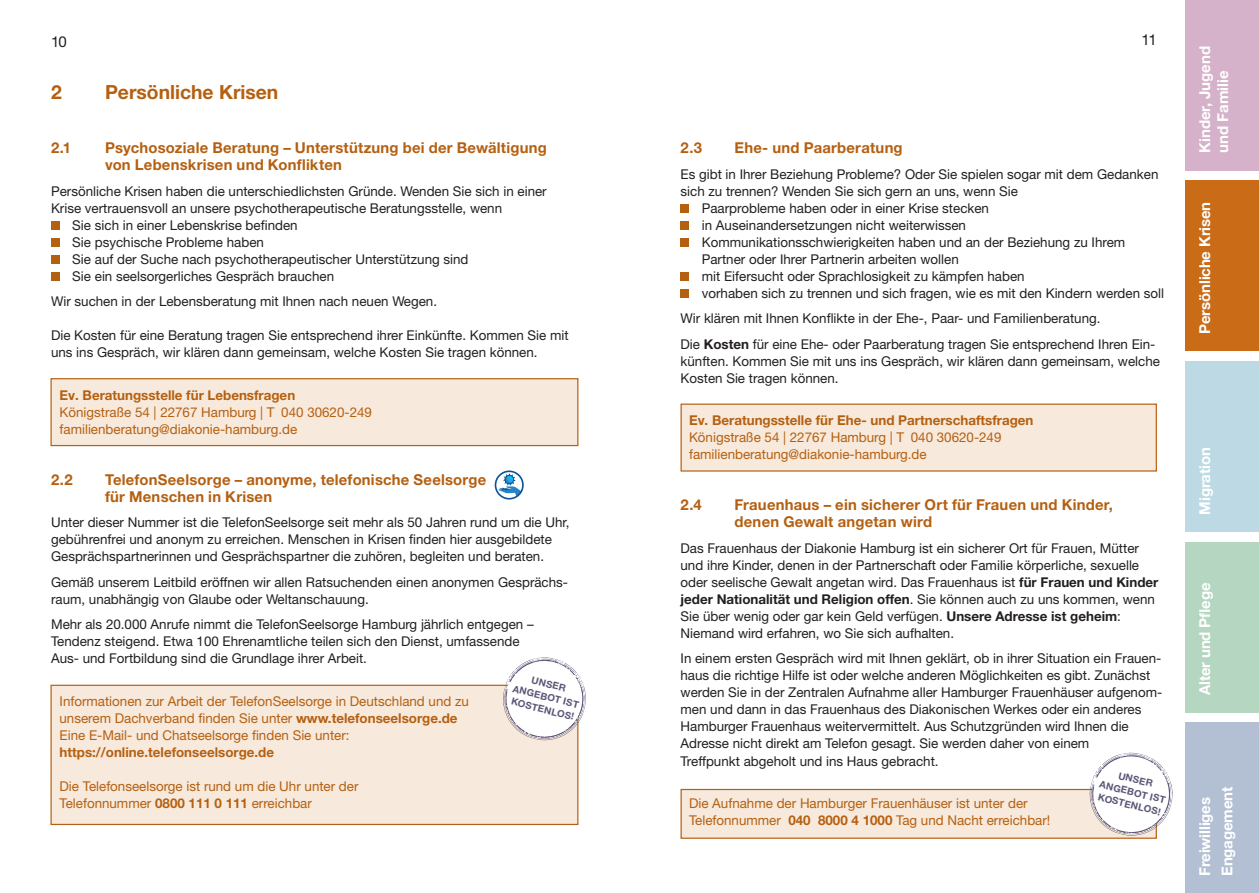
<style>
.page{position:relative;width:1259px;height:893px;background:#fff}
.page>*{position:absolute;margin:0;border:0;box-sizing:border-box;transform-origin:0 0}
.Überschrift_cyan{font:700 19.5px "Helvetica Neue LT Pro";color:#b56011}
.cyan_bold{font:700 15px/17px "Helvetica Neue LT Pro";letter-spacing:.015em;color:#b56011}
.t1{font:700 15px/18px "Helvetica Neue LT Pro";letter-spacing:-.01em;color:#fff}
.t2{font:15px "Helvetica Neue LT Pro";color:#231f20}
.t3{font:13.5px/17px "Helvetica Neue LT Pro";color:#231f20}
.t4{font:13.5px/17px "Helvetica Neue LT Pro";color:#b56011}
.t5{font:700 13.5px "Helvetica Neue LT Pro";color:#b56011}
._11_Fliesstext_9pt_4{font:700 9.75px "Helvetica Neue LT Pro";color:#5c5778}
.s1{font-weight:700}
</style>
<div class="page">
<div style="left:680px;top:404px;width:477px;height:68px;background:#f7e9db;border:1px solid #b56011"></div>
<div style="left:50px;top:378px;width:528px;height:68px;background:#f7e9db;border:1px solid #b56011"></div>
<div style="left:50px;top:685px;width:528px;height:140px;background:#f7e9db;border:1px solid #b56011"></div>
<div style="left:680px;top:789px;width:477px;height:50px;background:#f7e9db;border:1px solid #b56011"></div>
<div style="left:51px;top:221px;width:9px;height:9px;background:#b56011"></div>
<div style="left:51px;top:238px;width:9px;height:9px;background:#b56011"></div>
<div style="left:51px;top:255px;width:9px;height:9px;background:#b56011"></div>
<div style="left:51px;top:272px;width:9px;height:9px;background:#b56011"></div>
<div style="left:1185px;top:181px;width:74px;height:170px;background:#ca6c17"></div>
<svg style="left:1185px;top:361px;width:74px;height:532px;background:#b9d1d3"></svg>
<div style="left:1185px;top:0;width:74px;height:171px;background:#d5b2ca"></div>
<div style="left:680px;top:204px;width:9px;height:9px;background:#b56011"></div>
<div style="left:680px;top:221px;width:9px;height:9px;background:#b56011"></div>
<div style="left:680px;top:238px;width:9px;height:9px;background:#b56011"></div>
<div style="left:680px;top:272px;width:9px;height:9px;background:#b56011"></div>
<div style="left:680px;top:289px;width:9px;height:9px;background:#b56011"></div>
<svg style="left:498px;top:473px;width:23px;height:23px"></svg>
<div style="left:495px;top:470px;width:29px;height:30px;border:2px solid #0a529c;border-radius:50%"></div>
<div style="left:505px;top:475px;width:9px;height:9px;border:1px solid #0a529c;border-radius:50%"></div>
<svg style="left:501px;top:657px;width:85px;height:85px"></svg>
<svg style="left:1088px;top:752px;width:85px;height:85px"></svg>
<p class="t2" style="left:51px;top:32px;width:17px">10</p>
<p class="Überschrift_cyan" style="left:51px;top:80px;width:12px">2</p>
<p class="Überschrift_cyan" style="left:105px;top:80px;width:175px">Persönliche Krisen</p>
<p class="cyan_bold" style="left:51px;top:139px;width:22px">2.1</p>
<p class="cyan_bold" style="left:105px;top:139px;width:443px">Psychosoziale Beratung – Unterstützung bei der Bewältigung von Lebenskrisen und Konflikten</p>
<p class="t3" style="left:51px;top:182px;width:497px">Persönliche Krisen haben die unterschiedlichsten Gründe. Wenden Sie sich in einer<br>Krise vertrauensvoll an unsere psychotherapeutische Beratungsstelle, wenn</p>
<p class="t3" style="left:72px;top:216px;width:227px">Sie sich in einer Lebenskrise befinden</p>
<p class="t3" style="left:72px;top:233px;width:193px">Sie psychische Probleme haben</p>
<p class="t3" style="left:72px;top:250px;width:398px">Sie auf der Suche nach psychotherapeutischer Unterstützung sind</p>
<p class="t3" style="left:72px;top:267px;width:263px">Sie ein seelsorgerliches Gespräch brauchen</p>
<p class="t3" style="left:51px;top:293px;width:387px">Wir suchen in der Lebensberatung mit Ihnen nach neuen Wegen.</p>
<p class="t3" style="left:51px;top:327px;width:519px">Die Kosten für eine Beratung tragen Sie entsprechend ihrer Einkünfte. Kommen Sie mit uns ins Gespräch, wir klären dann gemeinsam, welche Kosten Sie tragen können.</p>
<p class="t5" style="left:60px;top:386px;width:237px">Ev. Beratungsstelle für Lebensfragen</p>
<p class="t4" style="left:60px;top:403px;width:314px">Königstraße 54 | 22767 Hamburg | T 040 30620-249</p>
<p class="t4" style="left:60px;top:420px;width:239px">familienberatung@diakonie-hamburg.de</p>
<p class="cyan_bold" style="left:51px;top:471px;width:23px">2.2</p>
<p class="cyan_bold" style="left:105px;top:471px;width:383px">TelefonSeelsorge – anonyme, telefonische Seelsorge für Menschen in Krisen</p>
<p class="t3" style="left:51px;top:514px;width:520px">Unter dieser Nummer ist die TelefonSeelsorge seit mehr als 50 Jahren rund um die Uhr, gebührenfrei und anonym zu erreichen. Menschen in Krisen finden hier ausgebildete<br>Gesprächspartnerinnen und Gesprächspartner die zuhören, begleiten und beraten.</p>
<p class="t3" style="left:51px;top:573px;width:518px">Gemäß unserem Leitbild eröffnen wir allen Ratsuchenden einen anonymen Gesprächs&shy;raum, unabhängig von Glaube oder Weltanschauung.</p>
<p class="t3" style="left:51px;top:616px;width:484px">Mehr als 20.000 Anrufe nimmt die TelefonSeelsorge Hamburg jährlich entgegen –<br>Tendenz steigend. Etwa 100 Ehrenamtliche teilen sich den Dienst, umfassende<br>Aus- und Fortbildung sind die Grundlage ihrer Arbeit.</p>
<p class="t4" style="left:60px;top:692px;width:411px">Informationen zur Arbeit der TelefonSeelsorge in Deutschland und zu unserem Dachverband finden Sie unter <span class="s1">www.telefonseelsorge.de</span></p>
<p class="t4" style="left:60px;top:726px;width:291px">Eine E-Mail- und Chatseelsorge finden Sie unter: <span class="s1">https://online.telefonseelsorge.de</span></p>
<p class="t4" style="left:60px;top:777px;width:300px">Die Telefonseelsorge ist rund um die Uhr unter der</p>
<p class="t4" style="left:60px;top:794px;width:254px">Telefonnummer <span class="s1">0800 111 0 111</span> erreichbar</p>
<p class="_11_Fliesstext_9pt_4" style="left:533px;top:674px;width:37px;rotate:14deg">UNSER</p>
<p class="_11_Fliesstext_9pt_4" style="left:514px;top:682px;width:69px;rotate:14deg">ANGEBOT IST</p>
<p class="_11_Fliesstext_9pt_4" style="left:513px;top:695px;width:66px;rotate:14deg">KOSTENLOS!</p>
<p class="t2" style="left:1141px;top:30px;width:17px">11</p>
<p class="cyan_bold" style="left:680px;top:139px;width:23px">2.3</p>
<p class="cyan_bold" style="left:734px;top:139px;width:170px">Ehe- und Paarberatung</p>
<p class="t3" style="left:680px;top:165px;width:479px">Es gibt in Ihrer Beziehung Probleme? Oder Sie spielen sogar mit dem Gedanken sich zu trennen? Wenden Sie sich gern an uns, wenn Sie</p>
<p class="t3" style="left:702px;top:199px;width:289px">Paarprobleme haben oder in einer Krise stecken</p>
<p class="t3" style="left:702px;top:216px;width:266px">in Auseinandersetzungen nicht weiterwissen</p>
<p class="t3" style="left:702px;top:233px;width:425px">Kommunikationsschwierigkeiten haben und an der Beziehung zu Ihrem<br>Partner oder Ihrer Partnerin arbeiten wollen</p>
<p class="t3" style="left:702px;top:267px;width:324px">mit Eifersucht oder Sprachlosigkeit zu kämpfen haben</p>
<p class="t3" style="left:702px;top:284px;width:464px">vorhaben sich zu trennen und sich fragen, wie es mit den Kindern werden soll</p>
<p class="t3" style="left:680px;top:310px;width:421px">Wir klären mit Ihnen Konflikte in der Ehe-, Paar- und Familienberatung.</p>
<p class="t3" style="left:680px;top:335px;width:481px">Die <span class="s1">Kosten</span> für eine Ehe- oder Paarberatung tragen Sie entsprechend Ihren Ein&shy;künften. Kommen Sie mit uns ins Gespräch, wir klären dann gemeinsam, welche<br>Kosten Sie tragen können.</p>
<p class="t5" style="left:689px;top:412px;width:346px">Ev. Beratungsstelle für Ehe- und Partnerschaftsfragen</p>
<p class="t4" style="left:689px;top:429px;width:314px">Königstraße 54 | 22767 Hamburg | T 040 30620-249</p>
<p class="t4" style="left:689px;top:446px;width:239px">familienberatung@diakonie-hamburg.de</p>
<p class="cyan_bold" style="left:680px;top:496px;width:23px">2.4</p>
<p class="cyan_bold" style="left:734px;top:496px;width:380px">Frauenhaus – ein sicherer Ort für Frauen und Kinder, denen Gewalt angetan wird</p>
<p class="t3" style="left:680px;top:539px;width:479px">Das Frauenhaus der Diakonie Hamburg ist ein sicherer Ort für Frauen, Mütter und ihre Kinder, denen in der Partnerschaft oder Familie körperliche, sexuelle oder seelische Gewalt angetan wird. Das Frauenhaus ist <span class="s1">für Frauen und Kinder jeder Nationalität und Religion offen</span>. Sie können auch zu uns kommen, wenn Sie über wenig oder gar kein Geld verfügen. <span class="s1">Unsere Adresse ist geheim</span>:<br>Niemand wird erfahren, wo Sie sich aufhalten.</p>
<p class="t3" style="left:680px;top:650px;width:483px">In einem ersten Gespräch wird mit Ihnen geklärt, ob in ihrer Situation ein Frauen&shy;haus die richtige Hilfe ist oder welche anderen Möglichkeiten es gibt. Zunächst werden Sie in der Zentralen Aufnahme aller Hamburger Frauenhäuser aufgenom&shy;men und dann in das Frauenhaus des Diakonischen Werkes oder ein anderes Hamburger Frauenhaus weitervermittelt. Aus Schutzgründen wird Ihnen die Adresse nicht direkt am Telefon gesagt. Sie werden daher von einem<br>Treffpunkt abgeholt und ins Haus gebracht.</p>
<p class="t4" style="left:689px;top:794px;width:340px">Die Aufnahme der Hamburger Frauenhäuser ist unter der</p>
<p class="t4" style="left:689px;top:811px;width:363px">Telefonnummer <span class="s1">040 8000 4 1000</span> Tag und Nacht erreichbar!</p>
<p class="_11_Fliesstext_9pt_4" style="left:1120px;top:769px;width:37px;rotate:14deg">UNSER</p>
<p class="_11_Fliesstext_9pt_4" style="left:1101px;top:778px;width:69px;rotate:14deg">ANGEBOT IST</p>
<p class="_11_Fliesstext_9pt_4" style="left:1099px;top:791px;width:66px;rotate:14deg">KOSTENLOS!</p>
<p class="t1" style="left:1195px;top:153px;width:109px;rotate:-90deg">Kinder, Jugend und Familie</p>
<p class="t1" style="left:1195px;top:334px;width:134px;rotate:-90deg">Persönliche Krisen</p>
<p class="t1" style="left:1195px;top:515px;width:69px;rotate:-90deg">Migration</p>
<p class="t1" style="left:1195px;top:695px;width:114px;rotate:-90deg">Alter und Pflege</p>
<p class="t1" style="left:1195px;top:876px;width:80px;rotate:-90deg">Freiwilliges</p>
<p class="t1" style="left:1217px;top:876px;width:91px;rotate:-90deg">Engagement</p>
</div>
